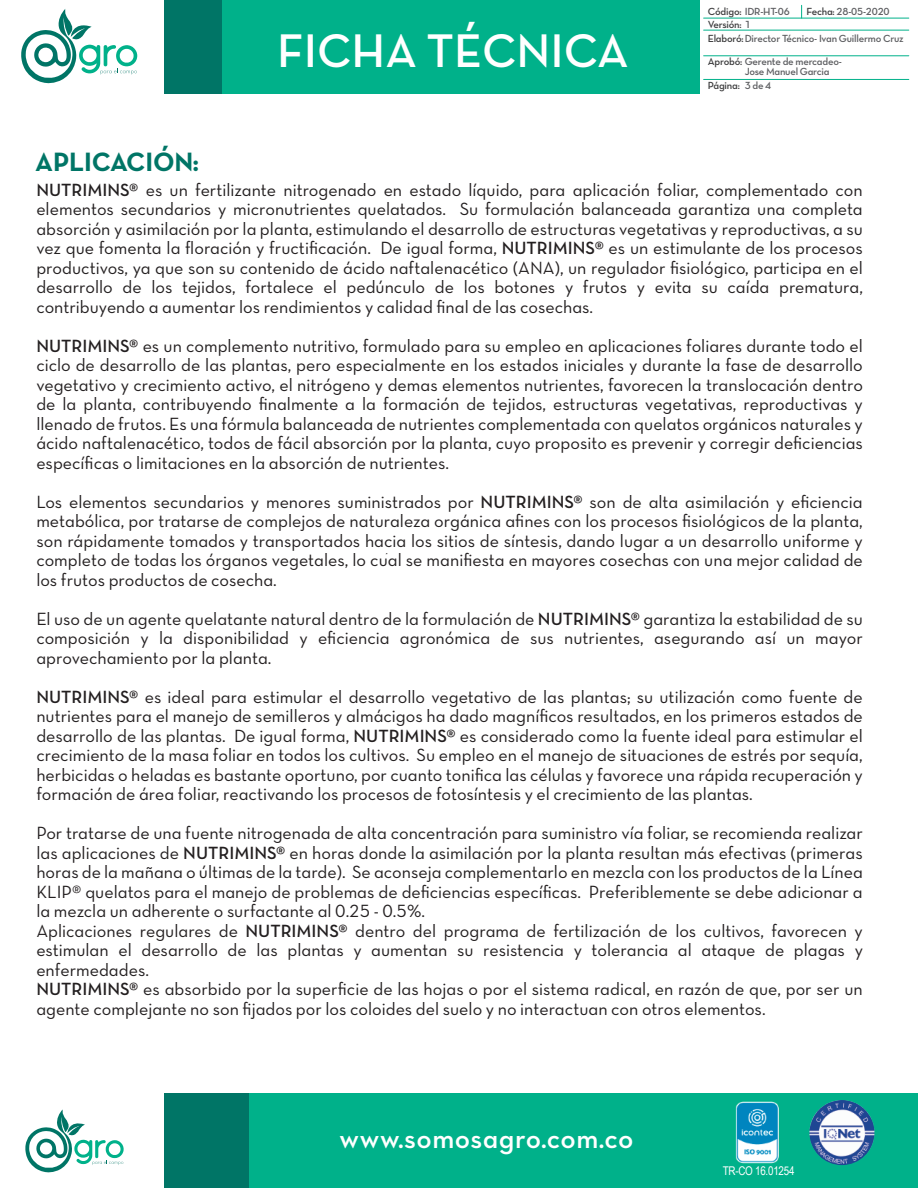
<style>
.page{position:relative;width:918px;height:1188px;background:#fff}
.page>*{position:absolute;margin:0;border:0;box-sizing:border-box;transform-origin:0 0}
.t1{font:48px "Neutra Text TF Demi Alt";color:#fff}
.t2{font:28.5px "Neutra Text TF Demi Alt";letter-spacing:.015em;color:#fff}
.t3{font:27px "Neutra Text TF Bold Alt";letter-spacing:-.005em;color:#007566}
.t4{font:18px/19.5px "Neutra Text TF Book Alt";color:#231f20;text-align:justify}
.t5{font:12px "Arial Narrow";letter-spacing:-.02em;color:#fff}
.t6{font:10.5px/14.1px "Neutra Text TF Demi Alt";letter-spacing:-.02em;color:#5e5f62}
.t7{font:10.5px "Neutra Text TF Demi Alt";letter-spacing:-.02em;color:#3e3e3f}
.s1{color:#3e3e3f}
.s2{font-family:"Neutra Text TF Demi Alt"}
</style>
<div class="page">
<div style="left:249px;top:1094px;width:669px;height:94px;background:#00b18a"></div>
<div style="left:164px;top:1094px;width:85px;height:94px;background:#007566"></div>
<svg style="left:25px;top:1109px;width:99px;height:64px"></svg>
<svg style="left:21px;top:9px;width:116px;height:75px"></svg>
<div style="left:222px;top:0;width:478px;height:93px;background:#00b18a"></div>
<div style="left:164px;top:0;width:58px;height:93px;background:#007566"></div>
<img style="left:735px;top:1101px;width:44px;height:63px">
<img style="left:809px;top:1100px;width:65px;height:65px;border-radius:33px">
<hr style="left:704px;top:18px;width:205px;height:1px;background:#00b18a">
<hr style="left:704px;top:30px;width:205px;height:1px;background:#00b18a">
<hr style="left:704px;top:55px;width:205px;height:1px;background:#00b18a">
<hr style="left:704px;top:79px;width:205px;height:1px;background:#00b18a">
<svg style="left:801px;top:5px;width:1px;height:13px"></svg>
<h1 class="t1" style="left:277px;top:21px;width:353px">FICHA TÉCNICA</h1>
<p class="t6" style="left:708px;top:4px;width:84px"><span class="s1">Código:</span> IDR-HT-06</p>
<p class="t6" style="left:806px;top:4px;width:85px"><span class="s1">Fecha:</span> 28-05-2020</p>
<p class="t6" style="left:708px;top:17px;width:197px"><span class="s1">Versión:</span> 1<br><span class="s1">Elaboró:</span>Director Técnico- Ivan Guillermo Cruz</p>
<p class="t6" style="left:708px;top:54px;width:136px"><span class="s1">Aprobó:</span> Gerente de mercadeo-</p>
<p class="t7" style="left:708px;top:79px;width:33px">Página:</p>
<p class="t6" style="left:745px;top:65px;width:86px">Jose Manuel Garcia<br>3 de 4</p>
<h3 class="t3" style="left:35px;top:145px;width:165px">APLICACIÓN:</h3>
<p class="t4" style="left:36px;top:180px;width:828px"><span class="s2">NUTRIMINS®</span> es un fertilizante nitrogenado en estado líquido, para aplicación foliar, complementado con elementos secundarios y micronutrientes quelatados. Su formulación balanceada garantiza una completa absorción y asimilación por la planta, estimulando el desarrollo de estructuras vegetativas y reproductivas, a su vez que fomenta la floración y fructificación. De igual forma, <span class="s2">NUTRIMINS®</span> es un estimulante de los procesos productivos, ya que son su contenido de ácido naftalenacético (ANA), un regulador fisiológico, participa en el desarrollo de los tejidos, fortalece el pedúnculo de los botones y frutos y evita su caída prematura, contribuyendo a aumentar los rendimientos y calidad final de las cosechas.</p>
<p class="t4" style="left:36px;top:336px;width:828px"><span class="s2">NUTRIMINS®</span> es un complemento nutritivo, formulado para su empleo en aplicaciones foliares durante todo el ciclo de desarrollo de las plantas, pero especialmente en los estados iniciales y durante la fase de desarrollo vegetativo y crecimiento activo, el nitrógeno y demas elementos nutrientes, favorecen la translocación dentro de la planta, contribuyendo finalmente a la formación de tejidos, estructuras vegetativas, reproductivas y llenado de frutos. Es una fórmula balanceada de nutrientes complementada con quelatos orgánicos naturales y ácido naftalenacético, todos de fácil absorción por la planta, cuyo proposito es prevenir y corregir deficiencias específicas o limitaciones en la absorción de nutrientes.</p>
<p class="t4" style="left:36px;top:492px;width:828px">Los elementos secundarios y menores suministrados por <span class="s2">NUTRIMINS®</span> son de alta asimilación y eficiencia metabólica, por tratarse de complejos de naturaleza orgánica afines con los procesos fisiológicos de la planta, son rápidamente tomados y transportados hacia los sitios de síntesis, dando lugar a un desarrollo uniforme y completo de todas los órganos vegetales, lo cual se manifiesta en mayores cosechas con una mejor calidad de los frutos productos de cosecha.</p>
<p class="t4" style="left:36px;top:609px;width:828px">El uso de un agente quelatante natural dentro de la formulación de <span class="s2">NUTRIMINS®</span> garantiza la estabilidad de su composición y la disponibilidad y eficiencia agronómica de sus nutrientes, asegurando así un mayor aprovechamiento por la planta.</p>
<p class="t4" style="left:36px;top:687px;width:828px"><span class="s2">NUTRIMINS®</span> es ideal para estimular el desarrollo vegetativo de las plantas; su utilización como fuente de nutrientes para el manejo de semilleros y almácigos ha dado magníficos resultados, en los primeros estados de desarrollo de las plantas. De igual forma, <span class="s2">NUTRIMINS®</span> es considerado como la fuente ideal para estimular el crecimiento de la masa foliar en todos los cultivos. Su empleo en el manejo de situaciones de estrés por sequía, herbicidas o heladas es bastante oportuno, por cuanto tonifica las células y favorece una rápida recuperación y formación de área foliar, reactivando los procesos de fotosíntesis y el crecimiento de las plantas.</p>
<p class="t4" style="left:36px;top:823px;width:828px;text-align:left">Por tratarse de una fuente nitrogenada de alta concentración para suministro vía foliar, se recomienda realizar las aplicaciones de <span class="s2">NUTRIMINS®</span> en horas donde la asimilación por la planta resultan más efectivas (primeras horas de la mañana o últimas de la tarde). Se aconseja complementarlo en mezcla con los productos de la Línea KLIP® quelatos para el manejo de problemas de deficiencias específicas. Preferiblemente se debe adicionar a la mezcla un adherente o surfactante al 0.25 - 0.5%.<br>Aplicaciones regulares de <span class="s2">NUTRIMINS®</span> dentro del programa de fertilización de los cultivos, favorecen y estimulan el desarrollo de las plantas y aumentan su resistencia y tolerancia al ataque de plagas y enfermedades.<br><span class="s2">NUTRIMINS®</span> es absorbido por la superficie de las hojas o por el sistema radical, en razón de que, por ser un agente complejante no son fijados por los coloides del suelo y no interactuan con otros elementos.</p>
<h2 class="t2" style="left:340px;top:1121px;width:296px">www.somosagro.com.co</h2>
<p class="t5" style="left:723px;top:1162px;width:73px">TR-CO 16.01254</p>
</div>
